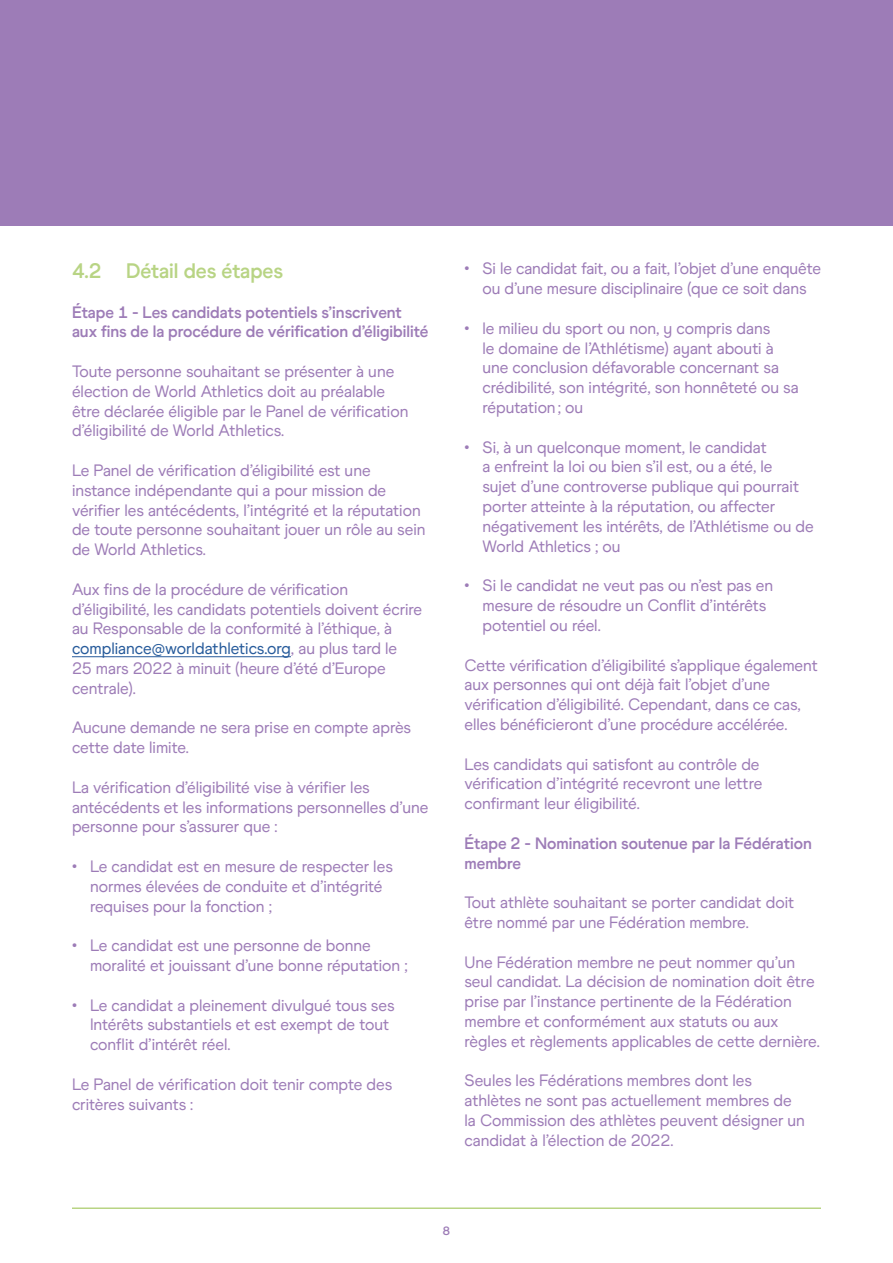
<style>
.page{position:relative;width:893px;height:1263px;background:#fff}
.page>*{position:absolute;margin:0;border:0;box-sizing:border-box;transform-origin:0 0}
.t1{font:700 21px "World Athletics";color:#b8d484}
.Body_Copy{font:16.5px/19.8px "World Athletics";color:#9d7cb7}
.t2{font:700 16.5px/19.8px "World Athletics";color:#9d7cb7}
.t3{font:700 12px "World Athletics";color:#9d7cb7}
.s1{color:#275b9b}
</style>
<div class="page">
<hr style="left:72px;top:1207px;width:749px;height:2px;background:#b8d484">
<div style="left:0;top:0;width:893px;height:225px;background:#9d7cb7"></div>
<hr style="left:72px;top:656px;width:219px;height:1px;background:#275b9b">
<h3 class="t1" style="left:72px;top:258px;width:213px">4.2 Détail des étapes</h3>
<h4 class="t2" style="left:72px;top:302px;width:358px">Étape 1 - Les candidats potentiels s’inscrivent aux fins de la procédure de vérification d’éligibilité</h4>
<p class="Body_Copy" style="left:72px;top:361px;width:338px">Toute personne souhaitant se présenter à une élection de World Athletics doit au préalable être déclarée éligible par le Panel de vérification d’éligibilité de World Athletics.</p>
<p class="Body_Copy" style="left:72px;top:460px;width:355px">Le Panel de vérification d’éligibilité est une instance indépendante qui a pour mission de vérifier les antécédents, l’intégrité et la réputation de toute personne souhaitant jouer un rôle au sein de World Athletics.</p>
<p class="Body_Copy" style="left:72px;top:579px;width:352px">Aux fins de la procédure de vérification d’éligibilité, les candidats potentiels doivent écrire au Responsable de la conformité à l’éthique, à <span class="s1">compliance@worldathletics.org</span>, au plus tard le<br>25 mars 2022 à minuit (heure d’été d’Europe centrale).</p>
<p class="Body_Copy" style="left:72px;top:718px;width:341px">Aucune demande ne sera prise en compte après cette date limite.</p>
<p class="Body_Copy" style="left:72px;top:777px;width:358px">La vérification d’éligibilité vise à vérifier les antécédents et les informations personnelles d’une personne pour s’assurer que :</p>
<p class="Body_Copy" style="left:90px;top:856px;width:304px;text-indent:-18px">• Le candidat est en mesure de respecter les normes élevées de conduite et d’intégrité requises pour la fonction ;</p>
<p class="Body_Copy" style="left:90px;top:936px;width:319px;text-indent:-18px">• Le candidat est une personne de bonne moralité et jouissant d’une bonne réputation ;</p>
<p class="Body_Copy" style="left:90px;top:995px;width:306px;text-indent:-18px">• Le candidat a pleinement divulgué tous ses<br>Intérêts substantiels et est exempt de tout conflit d’intérêt réel.</p>
<p class="Body_Copy" style="left:72px;top:1074px;width:322px">Le Panel de vérification doit tenir compte des critères suivants :</p>
<p class="Body_Copy" style="left:464px;top:259px;width:358px;text-align:center">• Si le candidat fait, ou a fait, l’objet d’une enquête ou d’une mesure disciplinaire (que ce soit dans</p>
<p class="Body_Copy" style="left:482px;top:318px;width:318px;text-indent:-18px">• le milieu du sport ou non, y compris dans<br>le domaine de l’Athlétisme) ayant abouti à une conclusion défavorable concernant sa crédibilité, son intégrité, son honnêteté ou sa réputation; ou</p>
<p class="Body_Copy" style="left:482px;top:437px;width:333px;text-indent:-18px">• Si, à un quelconque moment, le candidat<br>a enfreint la loi ou bien s’il est, ou a été, le<br>sujet d’une controverse publique qui pourrait porter atteinte à la réputation, ou affecter négativement les intérêts, de l’Athlétisme ou de World Athletics ; ou</p>
<p class="Body_Copy" style="left:482px;top:576px;width:292px;text-indent:-18px">• Si le candidat ne veut pas ou n’est pas en mesure de résoudre un Conflit d’intérêts potentiel ou réel.</p>
<p class="Body_Copy" style="left:464px;top:655px;width:355px">Cette vérification d’éligibilité s’applique également aux personnes qui ont déjà fait l’objet d’une vérification d’éligibilité. Cependant, dans ce cas, elles bénéficieront d’une procédure accélérée.</p>
<p class="Body_Copy" style="left:464px;top:754px;width:299px">Les candidats qui satisfont au contrôle de vérification d’intégrité recevront une lettre confirmant leur éligibilité.</p>
<h4 class="t2" style="left:464px;top:833px;width:349px">Étape 2 - Nomination soutenue par la Fédération membre</h4>
<p class="Body_Copy" style="left:464px;top:892px;width:331px">Tout athlète souhaitant se porter candidat doit être nommé par une Fédération membre.</p>
<p class="Body_Copy" style="left:464px;top:952px;width:357px">Une Fédération membre ne peut nommer qu’un seul candidat. La décision de nomination doit être prise par l’instance pertinente de la Fédération membre et conformément aux statuts ou aux règles et règlements applicables de cette dernière.</p>
<p class="Body_Copy" style="left:464px;top:1071px;width:342px">Seules les Fédérations membres dont les athlètes ne sont pas actuellement membres de la Commission des athlètes peuvent désigner un candidat à l’élection de 2022.</p>
<p class="t3" style="left:443px;top:1223px;width:9px">8</p>
</div>
